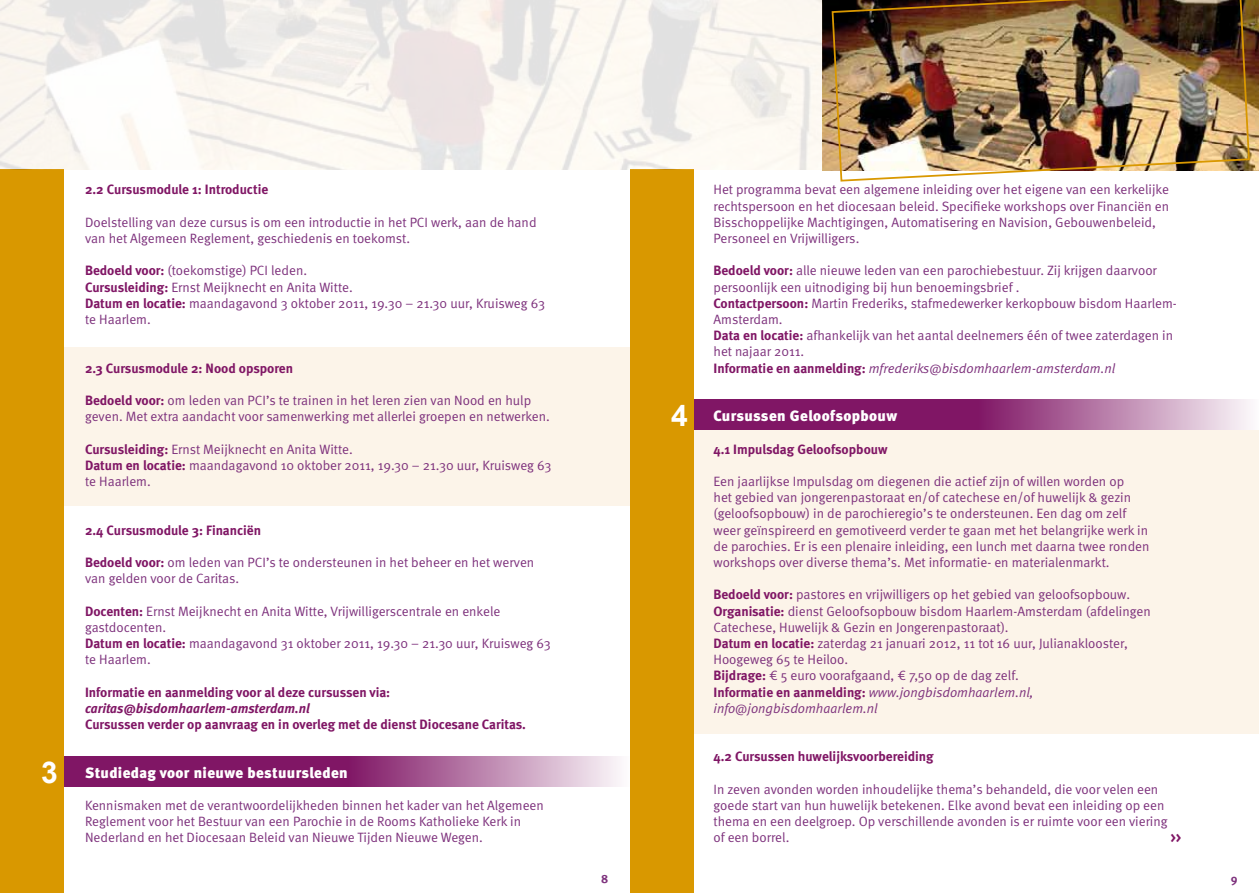
<style>
.page{position:relative;width:1259px;height:893px;background:#fff}
.page>*{position:absolute;margin:0;border:0;box-sizing:border-box;transform-origin:0 0}
.t1{font:700 30px "Arial";color:#fff}
.t2{font:900 15px "Meta";letter-spacing:.025em;color:#fff}
.t3{font:13.5px/16.2px "Meta Normal";color:#7e327d}
.t4{font:700 13.5px "Meta";color:#801665}
.t5{font:italic 700 13.5px "Meta";color:#801665}
.t6{font:700 12px "Meta";color:#7e327d}
.s1{font-family:"Meta";font-weight:700;color:#801665}
.s2{font-style:italic}
</style>
<div class="page">
<div style="left:65px;top:348px;width:565px;height:158px;background:#fcf4e9"></div>
<div style="left:694px;top:430px;width:565px;height:303px;background:#fcf4e9"></div>
<svg style="left:64px;top:757px;width:556px;height:30px;background:#9d4b88"></svg>
<div style="left:0;top:169px;width:64px;height:724px;background:#d99800"></div>
<svg style="left:694px;top:399px;width:556px;height:31px;background:#9d4b88"></svg>
<div style="left:630px;top:169px;width:64px;height:724px;background:#d99800"></div>
<img style="left:0;top:0;width:1259px;height:170px">
<img style="left:830px;top:0;width:420px;height:182px">
<h1 class="t1" style="left:41px;top:753px;width:18px">3</h1>
<p class="t4" style="left:85px;top:182px;width:185px">2.2 Cursusmodule 1: Introductie</p>
<p class="t3" style="left:85px;top:214px;width:453px">Doelstelling van deze cursus is om een introductie in het PCI werk, aan de hand van het Algemeen Reglement, geschiedenis en toekomst.</p>
<p class="t3" style="left:85px;top:262px;width:461px"><span class="s1">Bedoeld voor:</span> (toekomstige) PCI leden.<br><span class="s1">Cursusleiding:</span> Ernst Meijknecht en Anita Witte.<br><span class="s1">Datum en locatie:</span> maandagavond 3 oktober 2011, 19.30 – 21.30 uur, Kruisweg 63 te Haarlem.</p>
<p class="t4" style="left:85px;top:360px;width:209px">2.3 Cursusmodule 2: Nood opsporen</p>
<p class="t3" style="left:85px;top:392px;width:466px"><span class="s1">Bedoeld voor:</span> om leden van PCI’s te trainen in het leren zien van Nood en hulp geven. Met extra aandacht voor samenwerking met allerlei groepen en netwerken.</p>
<p class="t3" style="left:85px;top:441px;width:468px"><span class="s1">Cursusleiding:</span> Ernst Meijknecht en Anita Witte.<br><span class="s1">Datum en locatie:</span> maandagavond 10 oktober 2011, 19.30 – 21.30 uur, Kruisweg 63 te Haarlem.</p>
<p class="t4" style="left:85px;top:522px;width:177px">2.4 Cursusmodule 3: Financiën</p>
<p class="t3" style="left:85px;top:554px;width:451px"><span class="s1">Bedoeld voor:</span> om leden van PCI’s te ondersteunen in het beheer en het werven van gelden voor de Caritas.</p>
<p class="t3" style="left:85px;top:603px;width:467px"><span class="s1">Docenten:</span> Ernst Meijknecht en Anita Witte, Vrijwilligerscentrale en enkele gastdocenten.<br><span class="s1">Datum en locatie:</span> maandagavond 31 oktober 2011, 19.30 – 21.30 uur, Kruisweg 63 te Haarlem.</p>
<p class="t4" style="left:85px;top:684px;width:307px">Informatie en aanmelding voor al deze cursussen via:</p>
<p class="t5" style="left:85px;top:700px;width:226px">caritas@bisdomhaarlem-amsterdam.nl</p>
<p class="t4" style="left:85px;top:716px;width:442px">Cursussen verder op aanvraag en in overleg met de dienst Diocesane Caritas.</p>
<p class="t2" style="left:85px;top:763px;width:264px">Studiedag voor nieuwe bestuursleden</p>
<p class="t3" style="left:85px;top:797px;width:460px">Kennismaken met de verantwoordelijkheden binnen het kader van het Algemeen<br>Reglement voor het Bestuur van een Parochie in de Rooms Katholieke Kerk in<br>Nederland en het Diocesaan Beleid van Nieuwe Tijden Nieuwe Wegen.</p>
<h1 class="t1" style="left:671px;top:395px;width:18px">4</h1>
<p class="t3" style="left:713px;top:181px;width:457px">Het programma bevat een algemene inleiding over het eigene van een kerkelijke rechtspersoon en het diocesaan beleid. Specifieke workshops over Financiën en Bisschoppelijke Machtigingen, Automatisering en Navision, Gebouwenbeleid, Personeel en Vrijwilligers.</p>
<p class="t3" style="left:713px;top:262px;width:465px"><span class="s1">Bedoeld voor:</span> alle nieuwe leden van een parochiebestuur. Zij krijgen daarvoor persoonlijk een uitnodiging bij hun benoemingsbrief .<br><span class="s1">Contactpersoon:</span> Martin Frederiks, stafmedewerker kerkopbouw bisdom Haarlem-Amsterdam.<br><span class="s1">Data en locatie:</span> afhankelijk van het aantal deelnemers één of twee zaterdagen in het najaar 2011.<br><span class="s1">Informatie en aanmelding:</span> <span class="s2">mfrederiks@bisdomhaarlem-amsterdam.nl</span></p>
<p class="t2" style="left:713px;top:407px;width:185px">Cursussen Geloofsopbouw</p>
<p class="t4" style="left:713px;top:441px;width:175px">4.1 Impulsdag Geloofsopbouw</p>
<p class="t3" style="left:713px;top:473px;width:437px">Een jaarlijkse Impulsdag om diegenen die actief zijn of willen worden op<br>het gebied van jongerenpastoraat en/of catechese en/of huwelijk &amp; gezin (geloofsopbouw) in de parochieregio’s te ondersteunen. Een dag om zelf weer geïnspireerd en gemotiveerd verder te gaan met het belangrijke werk in de parochies. Er is een plenaire inleiding, een lunch met daarna twee ronden workshops over diverse thema’s. Met informatie- en materialenmarkt.</p>
<p class="t3" style="left:713px;top:586px;width:439px"><span class="s1">Bedoeld voor:</span> pastores en vrijwilligers op het gebied van geloofsopbouw.<br><span class="s1">Organisatie:</span> dienst Geloofsopbouw bisdom Haarlem-Amsterdam (afdelingen Catechese, Huwelijk &amp; Gezin en Jongerenpastoraat).<br><span class="s1">Datum en locatie:</span> zaterdag 21 januari 2012, 11 tot 16 uur, Julianaklooster, Hoogeweg 65 te Heiloo.<br><span class="s1">Bijdrage:</span> € 5 euro voorafgaand, € 7,50 op de dag zelf.<br><span class="s1">Informatie en aanmelding:</span> <span class="s2">www.jongbisdomhaarlem.nl, info@jongbisdomhaarlem.nl</span></p>
<p class="t4" style="left:713px;top:749px;width:222px">4.2 Cursussen huwelijksvoorbereiding</p>
<p class="t3" style="left:713px;top:781px;width:455px">In zeven avonden worden inhoudelijke thema’s behandeld, die voor velen een goede start van hun huwelijk betekenen. Elke avond bevat een inleiding op een thema en een deelgroep. Op verschillende avonden is er ruimte voor een viering of een borrel.</p>
<p class="t4" style="left:1170px;top:830px;width:12px">&gt;&gt;</p>
<p class="t6" style="left:601px;top:872px;width:9px">8</p>
<p class="t6" style="left:1231px;top:872px;width:8px">9</p>
</div>
